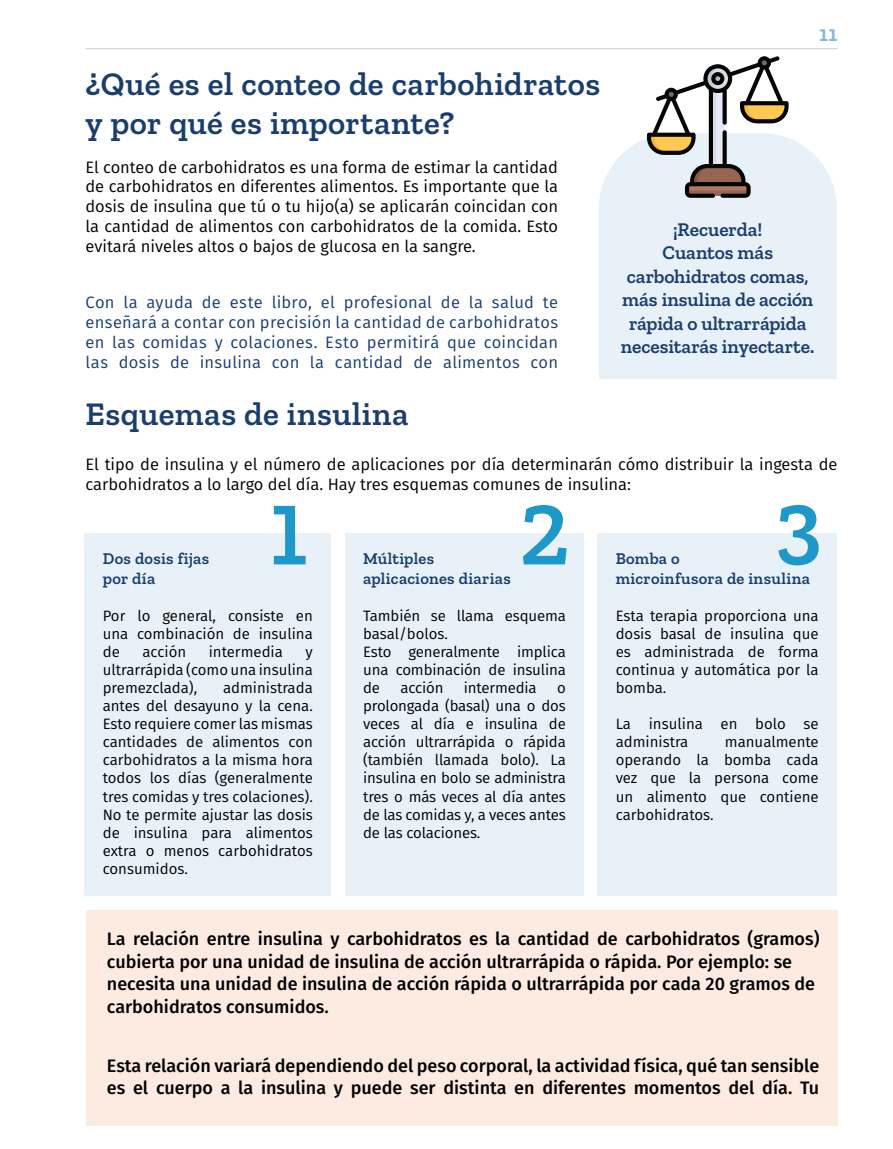
<style>
.page{position:relative;width:893px;height:1149px;background:#fff}
.page>*{position:absolute;margin:0;border:0;box-sizing:border-box;transform-origin:0 0}
.t1{font:600 90px "Zilla Slab";color:#1e97c9}
.t2{font:600 33px/39px "Zilla Slab";letter-spacing:.015em;color:#193e6d}
.t3{font:600 22.5px "Zilla Slab";color:#83b8db}
.t4{font:600 19.5px/23.4px "Zilla Slab";color:#193e6d;text-align:center}
.t5{font:500 18px/22.5px "Fira Sans";color:#000001}
.t6{font:16.5px/19.8px "Fira Sans";color:#000001;text-align:justify}
.t7{font:16.5px/19.8px "Fira Sans";letter-spacing:.015em;color:#193e6d;text-align:justify}
.t8{font:600 16.5px/19.5px "Zilla Slab";letter-spacing:.02em;color:#193e6d}
.t9{font:15px/18px "Fira Sans";color:#000001;text-align:justify}
</style>
<div class="page">
<div style="left:86px;top:910px;width:751px;height:215px;background:#fdebe1"></div>
<div style="left:599px;top:135px;width:238px;height:244px;background:#e8f1f8"></div>
<svg style="left:647px;top:56px;width:142px;height:142px"></svg>
<div style="left:85px;top:533px;width:246px;height:362px;background:#e8f1f8"></div>
<div style="left:345px;top:533px;width:239px;height:362px;background:#e8f1f8"></div>
<div style="left:598px;top:533px;width:239px;height:362px;background:#e8f1f8"></div>
<hr style="left:86px;top:48px;width:751px;height:1px;background:#000001">
<h2 class="t2" style="left:86px;top:64px;width:516px">¿Qué es el conteo de carbohidratos y por qué es importante?</h2>
<p class="t6" style="left:86px;top:156px;width:474px">El conteo de carbohidratos es una forma de estimar la cantidad de carbohidratos en diferentes alimentos. Es importante que la dosis de insulina que tú o tu hijo(a) se aplicarán coincidan con la cantidad de alimentos con carbohidratos de la comida. Esto evitará niveles altos o bajos de glucosa en la sangre.</p>
<p class="t7" style="left:86px;top:292px;width:474px">Con la ayuda de este libro, el profesional de la salud te enseñará a contar con precisión la cantidad de carbohidratos en las comidas y colaciones. Esto permitirá que coincidan las dosis de insulina con la cantidad de alimentos con</p>
<h2 class="t2" style="left:86px;top:394px;width:325px">Esquemas de insulina</h2>
<h3 class="t3" style="left:819px;top:21px;width:20px">11</h3>
<h3 class="t4" style="left:621px;top:218px;width:195px">¡Recuerda!<br>Cuantos más carbohidratos comas, más insulina de acción rápida o ultrarrápida necesitarás inyectarte.</h3>
<p class="t6" style="left:86px;top:454px;width:753px">El tipo de insulina y el número de aplicaciones por día determinarán cómo distribuir la ingesta de carbohidratos a lo largo del día. Hay tres esquemas comunes de insulina:</p>
<h1 class="t1" style="left:271px;top:483px;width:37px">1</h1>
<p class="t8" style="left:103px;top:549px;width:108px">Dos dosis fijas por día</p>
<p class="t9" style="left:103px;top:606px;width:212px">Por lo general, consiste en una combinación de insulina de</p>
<p class="t9" style="left:142px;top:642px;width:45px">acción</p>
<p class="t9" style="left:209px;top:642px;width:76px">intermedia</p>
<p class="t9" style="left:103px;top:642px;width:212px;text-indent:203px">y ultrarrápida (como una insulina premezclada),</p>
<p class="t9" style="left:103px;top:678px;width:212px;text-indent:120px">administrada antes del desayuno y la cena.<br>Esto requiere comer las mismas cantidades de alimentos con carbohidratos a la misma hora todos los días (generalmente tres comidas y tres colaciones).<br>No te permite ajustar las dosis de insulina para alimentos extra o menos carbohidratos consumidos.</p>
<h1 class="t1" style="left:520px;top:483px;width:50px">2</h1>
<p class="t8" style="left:363px;top:549px;width:149px">Múltiples aplicaciones diarias</p>
<p class="t9" style="left:363px;top:606px;width:204px;text-align:left">También se llama esquema basal/bolos.<br>Esto generalmente implica una combinación de insulina de</p>
<p class="t9" style="left:400px;top:678px;width:45px">acción</p>
<p class="t9" style="left:464px;top:678px;width:74px">intermedia</p>
<p class="t9" style="left:363px;top:678px;width:204px;text-indent:194px">o prolongada (basal) una o dos veces al día e insulina de acción ultrarrápida o rápida (también llamada bolo). La insulina en bolo se administra tres o más veces al día antes de las comidas y, a veces antes de las colaciones.</p>
<h1 class="t1" style="left:775px;top:483px;width:48px">3</h1>
<p class="t8" style="left:616px;top:549px;width:196px">Bomba o<br>microinfusora de insulina</p>
<p class="t9" style="left:616px;top:606px;width:205px">Esta terapia proporciona una dosis basal de insulina que es administrada de forma continua y automática por la bomba.</p>
<p class="t9" style="left:616px;top:714px;width:205px">La insulina en bolo se administra</p>
<p class="t9" style="left:616px;top:732px;width:205px;text-indent:109px">manualmente operando la bomba cada vez que la persona come un alimento que contiene carbohidratos.</p>
<p class="t5" style="left:107px;top:926px;width:714px">La relación entre insulina y carbohidratos es la cantidad de carbohidratos (gramos) cubierta por una unidad de insulina de acción ultrarrápida o rápida. Por ejemplo: se necesita una unidad de insulina de acción rápida o ultrarrápida por cada 20 gramos de carbohidratos consumidos.</p>
<p class="t5" style="left:107px;top:1053px;width:714px">Esta relación variará dependiendo del peso corporal, la actividad física, qué tan sensible es el cuerpo a la insulina y puede ser distinta en diferentes momentos del día. Tu</p>
</div>
